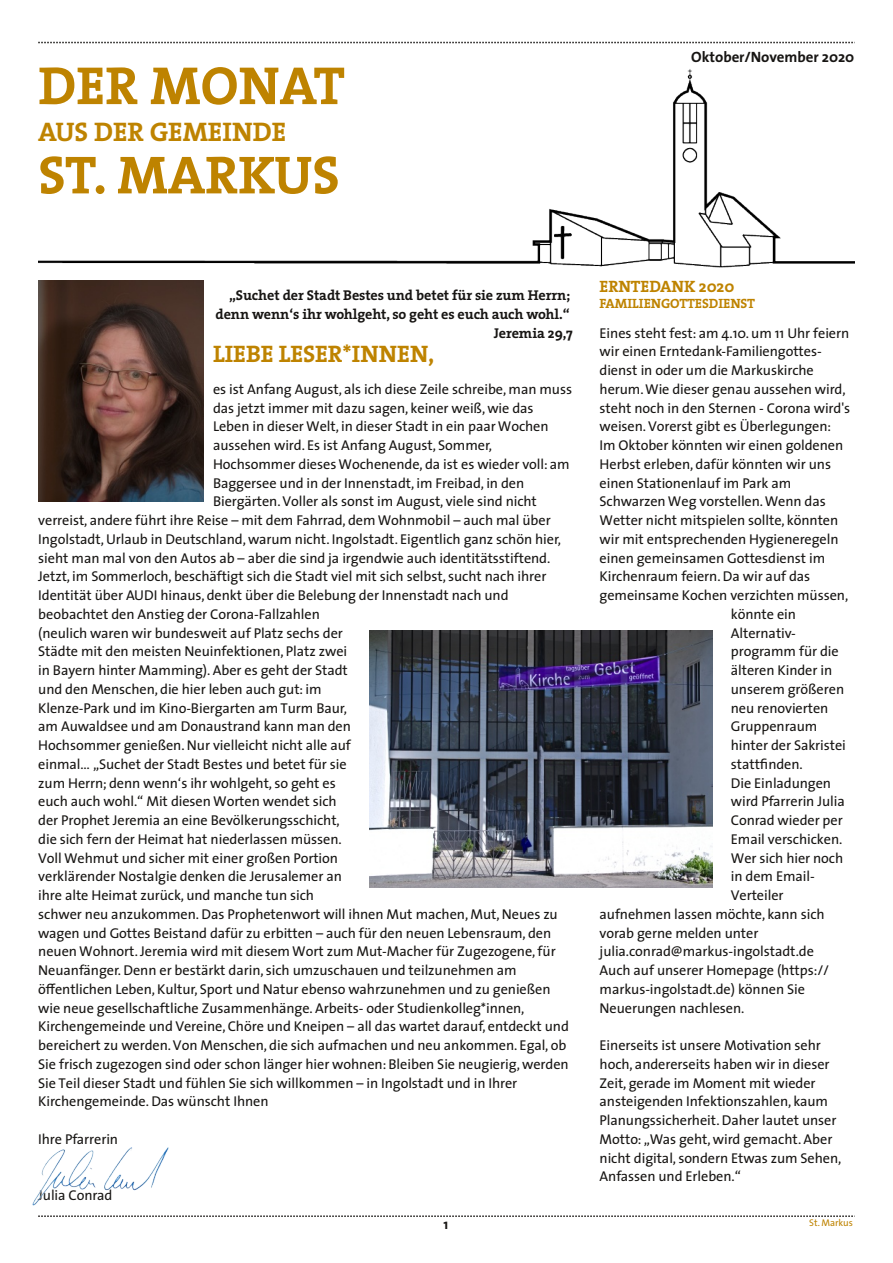
<style>
.page{position:relative;width:893px;height:1263px;background:#fff}
.page>*{position:absolute;margin:0;border:0;box-sizing:border-box;transform-origin:0 0}
.t1{font:700 54px/89.2px "The Serif";color:#be8300}
.t2{font:700 27px "The Serif";letter-spacing:-.005em;color:#be8300}
.t3{font:700 24px "The Serif";color:#be8300}
.t4{font:700 16.5px "The Serif";letter-spacing:-.005em;color:#be8300}
.t5{font:700 15px "The Sans";letter-spacing:-.005em;color:#171513}
.t6{font:14.25px/18.8px "The Sans";letter-spacing:-.005em;color:#171513}
.t7{font:700 14.25px/18.8px "The Serif";letter-spacing:-.01em;color:#171513;text-align:right}
.t8{font:700 14.25px "The Sans";color:#171513}
.t9{font:700 13.5px "The Serif";letter-spacing:-.005em;color:#be8300}
.t10{font:9.75px "The Sans";letter-spacing:-.01em;color:#be8300}
</style>
<div class="page">
<svg style="left:38px;top:42px;width:817px;height:1px"></svg>
<img style="left:38px;top:69px;width:817px;height:199px">
<svg style="left:38px;top:1215px;width:817px;height:2px"></svg>
<img style="left:38px;top:281px;width:166px;height:220px">
<img style="left:32px;top:1147px;width:137px;height:59px">
<img style="left:370px;top:630px;width:343px;height:258px">
<h1 class="t1" style="left:38px;top:46px;width:308px">DER MONAT<br>ST. MARKUS</h1>
<h2 class="t2" style="left:38px;top:121px;width:250px">AUS DER GEMEINDE</h2>
<p class="t5" style="left:691px;top:51px;width:165px">Oktober/November 2020</p>
<p class="t7" style="left:215px;top:287px;width:359px">„Suchet der Stadt Bestes und betet für sie zum Herrn; denn wenn‘s ihr wohlgeht, so geht es euch auch wohl.“<br>Jeremia 29,7</p>
<h3 class="t3" style="left:213px;top:344px;width:223px">LIEBE LESER*INNEN,</h3>
<p class="t6" style="left:213px;top:381px;width:361px">es ist Anfang August, als ich diese Zeile schreibe, man muss</p>
<p class="t6" style="left:213px;top:400px;width:322px">das jetzt immer mit dazu sagen, keiner weiß, wie das</p>
<p class="t6" style="left:213px;top:418px;width:337px">Leben in dieserWelt, in dieser Stadt in ein paarWochen</p>
<p class="t6" style="left:213px;top:437px;width:281px">aussehen wird. Es ist Anfang August, Sommer,</p>
<p class="t6" style="left:213px;top:456px;width:358px">Hochsommer dieses Wochenende, da ist es wieder voll: am</p>
<p class="t6" style="left:213px;top:475px;width:313px">Baggersee und in der Innenstadt, im Freibad, in den</p>
<p class="t6" style="left:213px;top:493px;width:325px">Biergärten.Voller als sonst im August, viele sind nicht</p>
<p class="t6" style="left:38px;top:512px;width:514px">verreist, andere führt ihre Reise – mit dem Fahrrad, dem Wohnmobil – auch mal über</p>
<p class="t6" style="left:38px;top:531px;width:524px">Ingolstadt, Urlaub in Deutschland, warum nicht. Ingolstadt. Eigentlich ganz schön hier,</p>
<p class="t6" style="left:38px;top:550px;width:514px">sieht man mal von den Autos ab – aber die sind ja irgendwie auch identitätsstiftend.</p>
<p class="t6" style="left:38px;top:568px;width:510px">Jetzt, im Sommerloch, beschäftigt sich die Stadt viel mit sich selbst, sucht nach ihrer</p>
<p class="t6" style="left:38px;top:587px;width:472px">Identität über AUDI hinaus, denkt über die Belebung der Innenstadt nach und</p>
<p class="t6" style="left:38px;top:606px;width:283px">beobachtet den Anstieg der Corona-Fallzahlen</p>
<p class="t6" style="left:38px;top:625px;width:306px">(neulich waren wir bundesweit auf Platz sechs der</p>
<p class="t6" style="left:38px;top:643px;width:310px">Städte mit den meisten Neuinfektionen, Platz zwei</p>
<p class="t6" style="left:38px;top:662px;width:311px">in Bayern hinter Mamming). Aber es geht der Stadt</p>
<p class="t6" style="left:38px;top:681px;width:285px">und den Menschen, die hier leben auch gut: im</p>
<p class="t6" style="left:38px;top:700px;width:310px">Klenze-Park und im Kino-Biergarten am Turm Baur,</p>
<p class="t6" style="left:38px;top:718px;width:314px">am Auwaldsee und am Donaustrand kann man den</p>
<p class="t6" style="left:38px;top:737px;width:314px">Hochsommer genießen. Nur vielleicht nicht alle auf</p>
<p class="t6" style="left:38px;top:756px;width:310px">einmal… „Suchet der Stadt Bestes und betet für sie</p>
<p class="t6" style="left:38px;top:775px;width:299px">zum Herrn; denn wenn‘s ihr wohlgeht, so geht es</p>
<p class="t6" style="left:38px;top:793px;width:300px">euch auch wohl.“ Mit diesen Worten wendet sich</p>
<p class="t6" style="left:38px;top:812px;width:303px">der Prophet Jeremia an eine Bevölkerungsschicht,</p>
<p class="t6" style="left:38px;top:831px;width:305px">die sich fern der Heimat hat niederlassen müssen.</p>
<p class="t6" style="left:38px;top:850px;width:301px">Voll Wehmut und sicher mit einer großen Portion</p>
<p class="t6" style="left:38px;top:868px;width:305px">verklärender Nostalgie denken die Jerusalemer an</p>
<p class="t6" style="left:38px;top:887px;width:277px">ihre alte Heimat zurück, und manche tun sich</p>
<p class="t6" style="left:38px;top:906px;width:521px">schwer neu anzukommen. Das Prophetenwort will ihnen Mut machen, Mut, Neues zu</p>
<p class="t6" style="left:38px;top:925px;width:514px">wagen und Gottes Beistand dafür zu erbitten – auch für den neuen Lebensraum, den</p>
<p class="t6" style="left:38px;top:943px;width:519px">neuen Wohnort. Jeremia wird mit diesem Wort zum Mut-Macher für Zugezogene, für</p>
<p class="t6" style="left:38px;top:962px;width:480px">Neuanfänger. Denn er bestärkt darin, sich umzuschauen und teilzunehmen am</p>
<p class="t6" style="left:38px;top:981px;width:514px">öffentlichen Leben, Kultur, Sport und Natur ebenso wahrzunehmen und zu genießen</p>
<p class="t6" style="left:38px;top:1000px;width:488px">wie neue gesellschaftliche Zusammenhänge. Arbeits- oder Studienkolleg*innen,</p>
<p class="t6" style="left:38px;top:1018px;width:532px">Kirchengemeinde und Vereine, Chöre und Kneipen – all das wartet darauf, entdeckt und</p>
<p class="t6" style="left:38px;top:1037px;width:530px">bereichert zu werden.Von Menschen, die sich aufmachen und neu ankommen. Egal, ob</p>
<p class="t6" style="left:38px;top:1056px;width:532px">Sie frisch zugezogen sind oder schon länger hier wohnen: Bleiben Sie neugierig, werden</p>
<p class="t6" style="left:38px;top:1075px;width:481px">Sie Teil dieser Stadt und fühlen Sie sich willkommen – in Ingolstadt und in Ihrer</p>
<p class="t6" style="left:38px;top:1093px;width:232px">Kirchengemeinde. Das wünscht Ihnen</p>
<p class="t6" style="left:38px;top:1131px;width:81px">Ihre Pfarrerin</p>
<p class="t6" style="left:38px;top:1187px;width:76px">Julia Conrad</p>
<p class="t8" style="left:443px;top:1218px;width:6px">1</p>
<p class="t4" style="left:600px;top:279px;width:136px">ERNTEDANK 2020</p>
<p class="t9" style="left:600px;top:298px;width:157px">FAMILIENGOTTESDIENST</p>
<p class="t6" style="left:600px;top:325px;width:251px">Eines steht fest: am 4.10. um 11 Uhr feiern</p>
<p class="t6" style="left:600px;top:343px;width:224px">wir einen Erntedank-Familiengottes-</p>
<p class="t6" style="left:600px;top:362px;width:216px">dienst in oder um die Markuskirche</p>
<p class="t6" style="left:600px;top:381px;width:248px">herum.Wie dieser genau aussehen wird,</p>
<p class="t6" style="left:600px;top:400px;width:252px">steht noch in den Sternen - Corona wird's</p>
<p class="t6" style="left:600px;top:418px;width:233px">weisen.Vorerst gibt es Überlegungen:</p>
<p class="t6" style="left:600px;top:437px;width:245px">Im Oktober könnten wir einen goldenen</p>
<p class="t6" style="left:600px;top:456px;width:233px">Herbst erleben, dafür könnten wir uns</p>
<p class="t6" style="left:600px;top:475px;width:193px">einen Stationenlauf im Park am</p>
<p class="t6" style="left:600px;top:493px;width:228px">Schwarzen Weg vorstellen.Wenn das</p>
<p class="t6" style="left:600px;top:512px;width:240px">Wetter nicht mitspielen sollte, könnten</p>
<p class="t6" style="left:600px;top:531px;width:241px">wir mit entsprechenden Hygieneregeln</p>
<p class="t6" style="left:600px;top:550px;width:227px">einen gemeinsamen Gottesdienst im</p>
<p class="t6" style="left:600px;top:568px;width:212px">Kirchenraum feiern. Da wir auf das</p>
<p class="t6" style="left:600px;top:587px;width:250px">gemeinsame Kochen verzichten müssen,</p>
<p class="t6" style="left:731px;top:606px;width:67px">könnte ein</p>
<p class="t6" style="left:731px;top:625px;width:67px">Alternativ-</p>
<p class="t6" style="left:731px;top:643px;width:109px">programm für die</p>
<p class="t6" style="left:731px;top:662px;width:103px">älteren Kinder in</p>
<p class="t6" style="left:731px;top:681px;width:115px">unserem größeren</p>
<p class="t6" style="left:731px;top:700px;width:99px">neu renovierten</p>
<p class="t6" style="left:731px;top:718px;width:88px">Gruppenraum</p>
<p class="t6" style="left:731px;top:737px;width:117px">hinter der Sakristei</p>
<p class="t6" style="left:731px;top:756px;width:73px">stattfinden.</p>
<p class="t6" style="left:731px;top:775px;width:102px">Die Einladungen</p>
<p class="t6" style="left:731px;top:793px;width:115px">wird Pfarrerin Julia</p>
<p class="t6" style="left:731px;top:812px;width:114px">Conrad wieder per</p>
<p class="t6" style="left:731px;top:831px;width:113px">Email verschicken.</p>
<p class="t6" style="left:731px;top:850px;width:114px">Wer sich hier noch</p>
<p class="t6" style="left:731px;top:868px;width:85px">in dem Email-</p>
<p class="t6" style="left:731px;top:887px;width:54px">Verteiler</p>
<p class="t6" style="left:600px;top:906px;width:227px">aufnehmen lassen möchte, kann sich</p>
<p class="t6" style="left:600px;top:925px;width:160px">vorab gerne melden unter</p>
<p class="t6" style="left:600px;top:943px;width:216px">julia.conrad@markus-ingolstadt.de</p>
<p class="t6" style="left:600px;top:962px;width:231px">Auch auf unserer Homepage (https://</p>
<p class="t6" style="left:600px;top:981px;width:207px">markus-ingolstadt.de) können Sie</p>
<p class="t6" style="left:600px;top:1000px;width:146px">Neuerungen nachlesen.</p>
<p class="t6" style="left:600px;top:1037px;width:243px">Einerseits ist unsere Motivation sehr hoch, andererseits haben wir in dieser Zeit, gerade im Moment mit wieder ansteigenden Infektionszahlen, kaum Planungssicherheit. Daher lautet unser Motto: „Was geht,wird gemacht. Aber nicht digital, sondern Etwas zum Sehen, Anfassen und Erleben.“</p>
<p class="t10" style="left:809px;top:1219px;width:45px">St. Markus</p>
</div>
